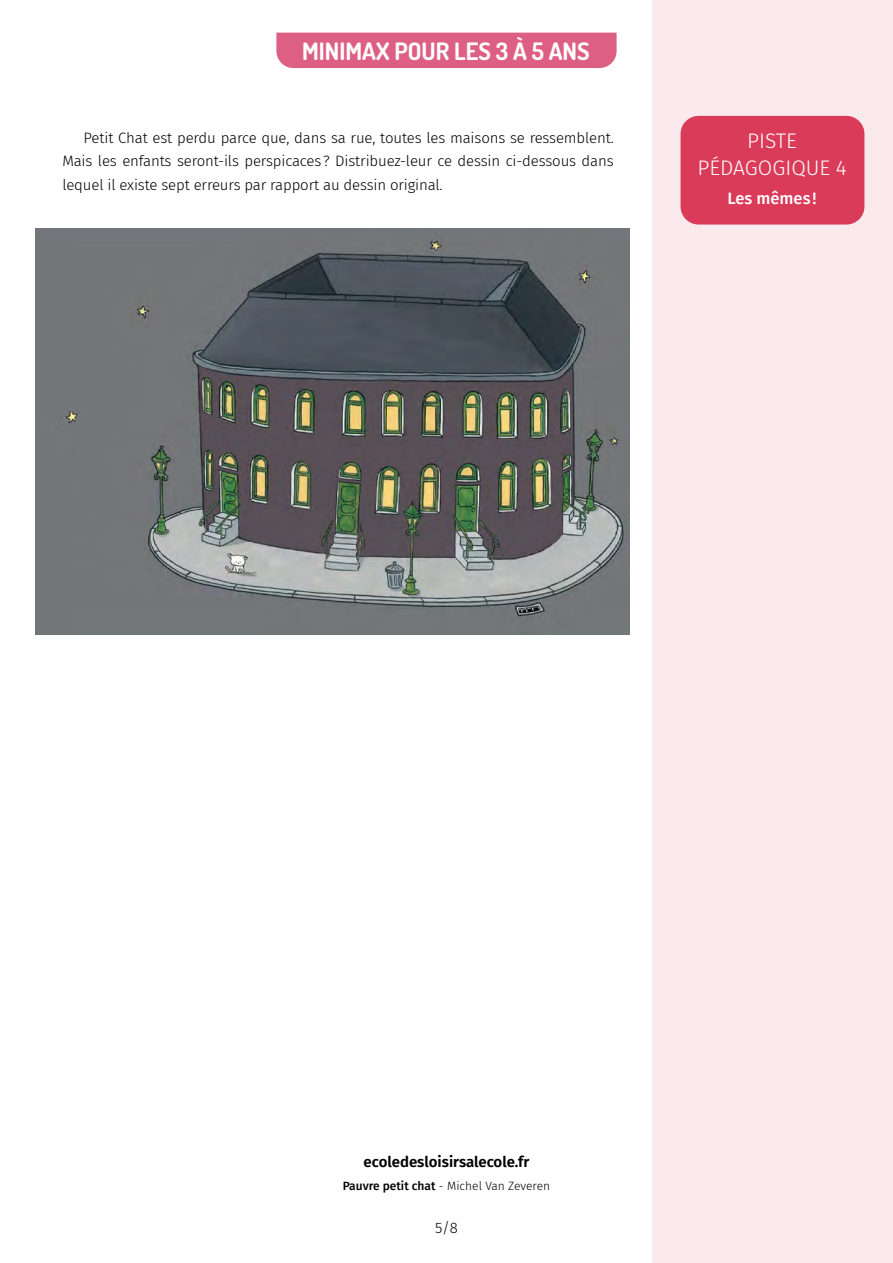
<style>
.page{position:relative;width:893px;height:1263px;background:#fff}
.page>*{position:absolute;margin:0;border:0;box-sizing:border-box;transform-origin:0 0}
.t1{font:700 24px "Dosis";color:#fff}
.t2{font:300 21px/27px "Fira Sans";color:#fff;text-align:center}
.t3{font:500 16.5px "Fira Sans";color:#fff}
.t4{font:300 15px/23.2px "Fira Sans";letter-spacing:-.01em;color:#000;text-align:justify}
.t5{font:600 15px "Fira Sans";color:#000}
.t6{font:300 12px "Fira Sans";color:#000}
.s1{font-weight:500}
</style>
<div class="page">
<div style="left:652px;top:0;width:241px;height:1263px;background:#faeaee"></div>
<div style="left:276px;top:33px;width:341px;height:35px;background:#de5f84"></div>
<div style="left:680px;top:116px;width:184px;height:109px;background:#da3b59;border-radius:18px"></div>
<img style="left:36px;top:228px;width:593px;height:406px">
<h1 class="t1" style="left:302px;top:35px;width:289px">MINIMAX POUR LES 3 À 5 ANS</h1>
<p class="t4" style="left:62px;top:126px;width:553px;text-indent:21px">Petit Chat est perdu parce que, dans sa rue, toutes les maisons se ressemblent.<br>Mais les enfants seront-ils perspicaces? Distribuez-leur ce dessin ci-dessous dans lequel il existe sept erreurs par rapport au dessin original.</p>
<h2 class="t2" style="left:697px;top:127px;width:151px">PISTE<br>PÉDAGOGIQUE 4</h2>
<p class="t3" style="left:727px;top:185px;width:91px">Les mêmes !</p>
<p class="t5" style="left:364px;top:1149px;width:167px">ecoledesloisirsalecole.fr</p>
<p class="t6" style="left:343px;top:1177px;width:209px"><span class="s1">Pauvre petit chat</span> - Michel Van Zeveren</p>
<p class="t4" style="left:435px;top:1216px;width:24px">5/8</p>
</div>
